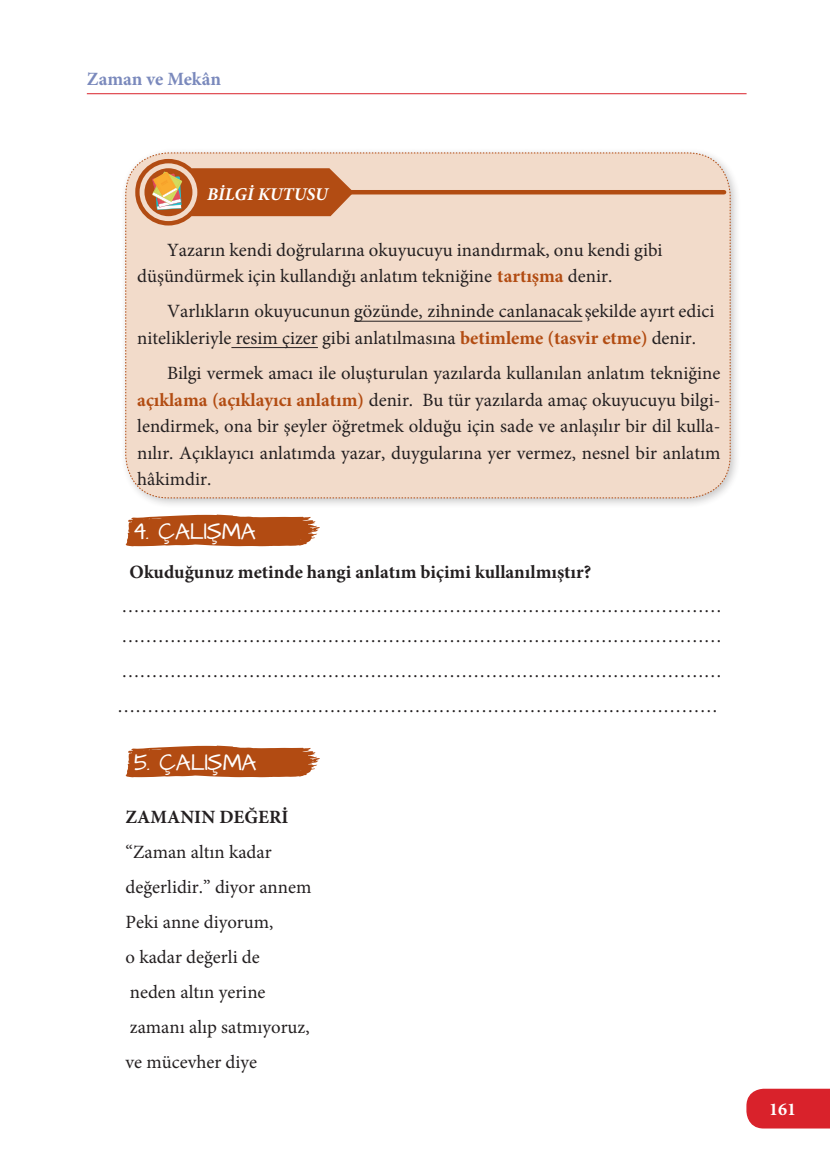
<style>
.page{position:relative;width:830px;height:1170px;background:#fff}
.page>*{position:absolute;margin:0;border:0;box-sizing:border-box;transform-origin:0 0}
.metin{font:18.75px/26.4px "Minion Pro";color:#231f20}
.metin-2{font:700 18.75px "Minion Pro";color:#231f20}
.t1{font:18.75px "Architects Daughter";color:#fff}
.t2{font:700 18.75px "Minion Pro";letter-spacing:-.005em;color:#7a89bc}
.t3{font:italic 700 18px "Minion Pro";color:#fff}
.t4{font:700 18px "Minion Pro";color:#fff}
.s1{font-weight:700;color:#b24c12}
.s2{font-weight:700}
</style>
<div class="page">
<hr style="left:87px;top:93px;width:659px;height:1px;background:#d9222b">
<svg style="left:746px;top:1088px;width:83px;height:40px;background:#db2e37"></svg>
<div style="left:120px;top:147px;width:621px;height:362px;background:#231f20;opacity:.25"></div>
<svg style="left:125px;top:152px;width:605px;height:346px;background:#eed4c1"></svg>
<hr style="left:341px;top:190px;width:382px;height:4px;background:#b24c12">
<svg style="left:125px;top:514px;width:194px;height:32px;background:#bc6332"></svg>
<svg style="left:125px;top:745px;width:194px;height:32px;background:#bc6332"></svg>
<hr style="left:354px;top:321px;width:228px;height:1px;background:#231f20">
<hr style="left:231px;top:347px;width:87px;height:1px;background:#231f20">
<p class="t2" style="left:87px;top:65px;width:136px">Zaman ve Mekân</p>
<p class="t3" style="left:207px;top:181px;width:122px">BİLGİ KUTUSU</p>
<p class="metin" style="left:137px;top:236px;width:526px;text-indent:30px">Yazarın kendi doğrularına okuyucuyu inandırmak, onu kendi gibi düşündürmek için kullandığı anlatım tekniğine <span class="s1">tartışma</span> denir.</p>
<p class="metin" style="left:137px;top:298px;width:578px;text-indent:30px">Varlıkların okuyucunun gözünde, zihninde canlanacak şekilde ayırt edici nitelikleriyle resim çizer gibi anlatılmasına <span class="s1">betimleme (tasvir etme)</span> denir.</p>
<p class="metin" style="left:137px;top:360px;width:584px;text-align:justify;text-indent:30px">Bilgi vermek amacı ile oluşturulan yazılarda kullanılan anlatım tekniğine <span class="s1">açıklama (açıklayıcı anlatım)</span> denir. Bu tür yazılarda amaç okuyucuyu bilgi&shy;lendirmek, ona bir şeyler öğretmek olduğu için sade ve anlaşılır bir dil kulla&shy;nılır. Açıklayıcı anlatımda yazar, duygularına yer vermez, nesnel bir anlatım hâkimdir.</p>
<p class="t1" style="left:134px;top:518px;width:123px">4. ÇALIŞMA</p>
<p class="metin-2" style="left:130px;top:558px;width:463px">Okuduğunuz metinde hangi anlatım biçimi kullanılmıştır?</p>
<p class="metin" style="left:121px;top:592px;width:602px;line-height:29.4px">……………………………………………………………………………………… ………………………………………………………………………………………</p>
<p class="metin" style="left:121px;top:657px;width:602px">………………………………………………………………………………………</p>
<p class="metin" style="left:117px;top:692px;width:602px">………………………………………………………………………………………</p>
<p class="t1" style="left:134px;top:749px;width:124px">5. ÇALIŞMA</p>
<p class="metin" style="left:126px;top:799px;width:187px;line-height:35px"><span class="s2">ZAMANIN DEĞERİ </span>“Zaman altın kadar değerlidir.” diyor annem<br>Peki anne diyorum,</p>
<p class="metin" style="left:125px;top:944px;width:136px">o kadar değerli de</p>
<p class="metin" style="left:130px;top:979px;width:137px">neden altın yerine</p>
<p class="metin" style="left:130px;top:1014px;width:181px">zamanı alıp satmıyoruz,</p>
<p class="metin" style="left:125px;top:1049px;width:133px">ve mücevher diye</p>
<p class="t4" style="left:768px;top:1096px;width:28px">161</p>
</div>
